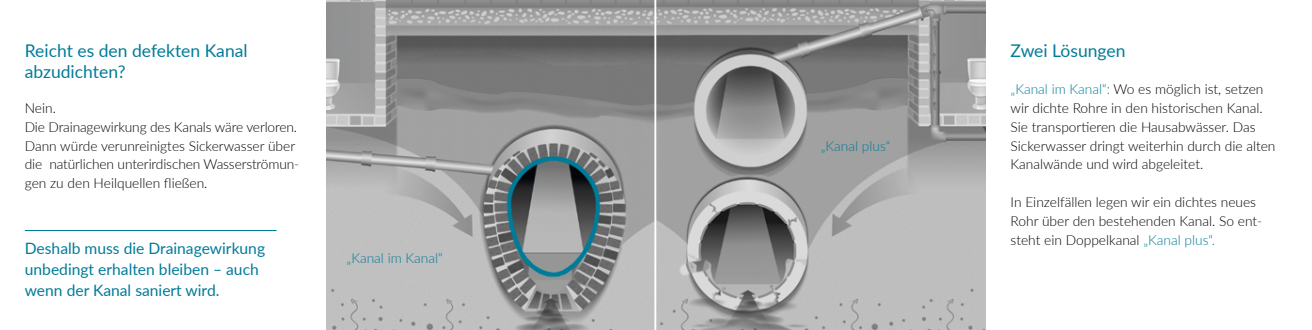
<style>
.page{position:relative;width:1312px;height:330px;background:#fff}
.page>*{position:absolute;margin:0;border:0;box-sizing:border-box;transform-origin:0 0}
.t1{font:17.5px/21.2px "Lato";color:#007b99}
.t2{font:15.62px/21.2px "Lato";color:#007b99}
.t3{font:300 13.75px/18.8px "Lato";color:#000}
.t4{font:300 13.75px "Lato";color:#007b99}
.s1{color:#007b99}
</style>
<div class="page">
<hr style="left:25px;top:230px;width:251px;height:1px;background:#007b99">
<img style="left:326px;top:0;width:659px;height:330px">
<hr style="left:654px;top:0;width:2px;height:330px;background:#fff">
<p class="t1" style="left:25px;top:39px;width:224px">Reicht es den defekten Kanal abzudichten?</p>
<p class="t3" style="left:25px;top:98px;width:276px">Nein.<br>Die Drainagewirkung des Kanals wäre verloren.<br>Dann würde verunreinigtes Sickerwasser über die natürlichen unterirdischen Wasserströmun&shy;gen zu den Heilquellen fließen.</p>
<p class="t2" style="left:25px;top:237px;width:242px">Deshalb muss die Drainagewirkung unbedingt erhalten bleiben – auch wenn der Kanal saniert wird.</p>
<p class="t4" style="left:346px;top:248px;width:98px">„Kanal im Kanal“</p>
<p class="t4" style="left:820px;top:136px;width:71px">„Kanal plus“</p>
<p class="t1" style="left:1010px;top:39px;width:116px">Zwei Lösungen</p>
<p class="t3" style="left:1010px;top:79px;width:266px"><span class="s1">„Kanal im Kanal“:</span> Wo es möglich ist, setzen wir dichte Rohre in den historischen Kanal.<br>Sie transportieren die Hausabwässer. Das Sickerwasser dringt weiterhin durch die alten Kanalwände und wird abgeleitet.</p>
<p class="t3" style="left:1010px;top:192px;width:253px">In Einzelfällen legen wir ein dichtes neues<br>Rohr über den bestehenden Kanal. So ent&shy;steht ein Doppelkanal <span class="s1">„Kanal plus“.</span></p>
</div>
